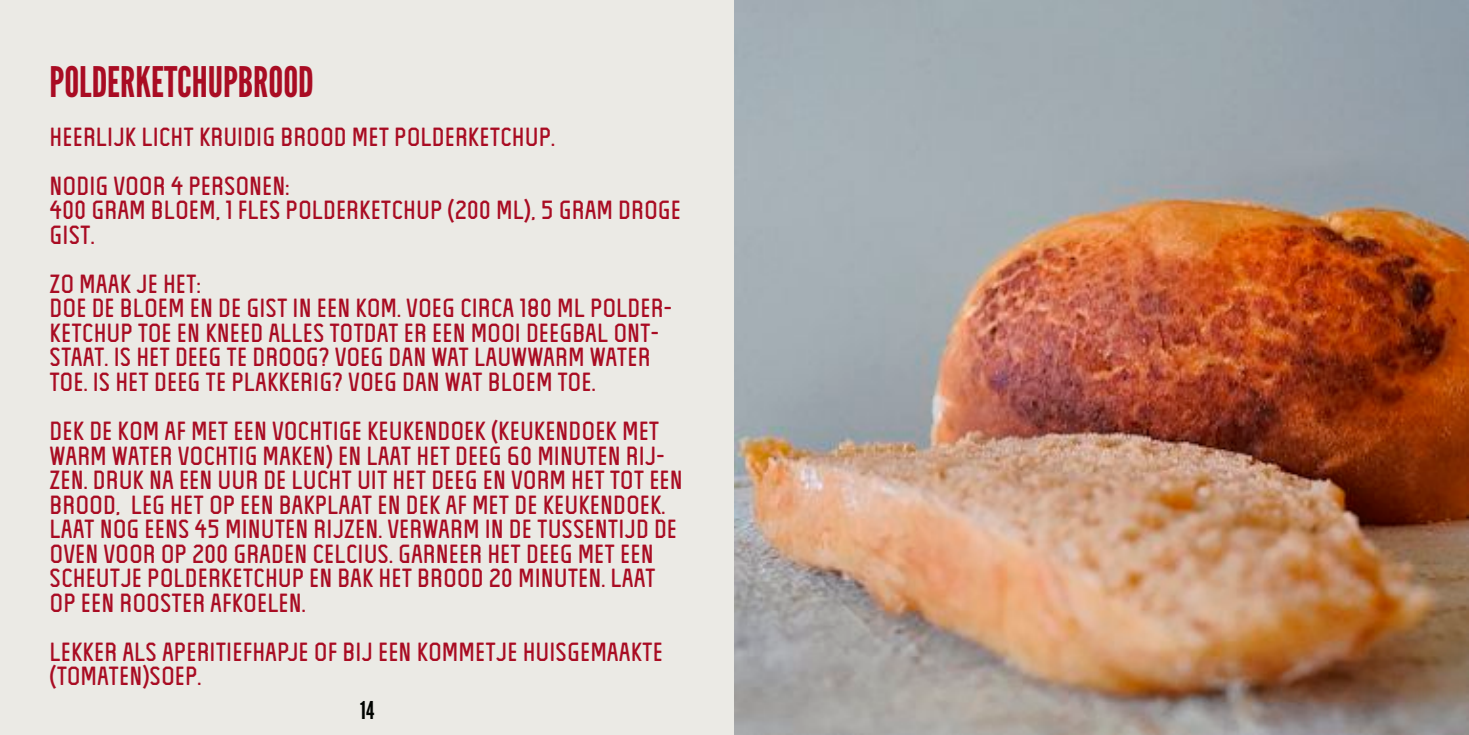
<style>
.page{position:relative;width:1469px;height:735px;background:#fff}
.page>*{position:absolute;margin:0;border:0;box-sizing:border-box;transform-origin:0 0}
.t1{font:42px "League Gothic";color:#a90c23}
.t2{font:26.25px/24.5px "Lisa";color:#a90c23}
.t3{font:24.5px "League Gothic";color:#000300}
.s1{font-family:"League Gothic"}
</style>
<div class="page">
<div style="left:0;top:1px;width:749px;height:733px;background:#ebeae5"></div>
<img style="left:734px;top:1px;width:734px;height:733px">
<h1 class="t1" style="left:50px;top:57px;width:266px">POLDERKETCHUPBROOD</h1>
<p class="t2" style="left:50px;top:112px;width:507px;line-height:49px">HEERLIJK LICHT KRUIDIG BROOD MET POLDERKETCHUP.<br>NODIG VOOR 4 PERSONEN:</p>
<p class="t2" style="left:50px;top:197px;width:633px">400 GRAM BLOEM, 1 FLES POLDERKETCHUP <span class="s1">(</span>200 ML<span class="s1">)</span>, 5 GRAM DROGE<br>GIST.</p>
<p class="t2" style="left:50px;top:271px;width:624px">ZO MAAK JE HET:<br>DOE DE BLOEM EN DE GIST IN EEN KOM. VOEG CIRCA 180 ML POLDER-KETCHUP TOE EN KNEED ALLES TOTDAT ER EEN MOOI DEEGBAL ONT-STAAT. IS HET DEEG TE DROOG? VOEG DAN WAT LAUWWARM WATER TOE. IS HET DEEG TE PLAKKERIG? VOEG DAN WAT BLOEM TOE.</p>
<p class="t2" style="left:50px;top:418px;width:635px">DEK DE KOM AF MET EEN VOCHTIGE KEUKENDOEK <span class="s1">(</span>KEUKENDOEK MET WARM WATER VOCHTIG MAKEN<span class="s1">)</span> EN LAAT HET DEEG 60 MINUTEN RIJ-ZEN. DRUK NA EEN UUR DE LUCHT UIT HET DEEG EN VORM HET TOT EEN BROOD, LEG HET OP EEN BAKPLAAT EN DEK AF MET DE KEUKENDOEK.<br>LAAT NOG EENS 45 MINUTEN RIJZEN. VERWARM IN DE TUSSENTIJD DE OVEN VOOR OP 200 GRADEN CELCIUS. GARNEER HET DEEG MET EEN SCHEUTJE POLDERKETCHUP EN BAK HET BROOD 20 MINUTEN. LAAT OP EEN ROOSTER AFKOELEN.</p>
<p class="t2" style="left:50px;top:638px;width:615px">LEKKER ALS APERITIEFHAPJE OF BIJ EEN KOMMETJE HUISGEMAAKTE <span class="s1">(</span>TOMATEN<span class="s1">)</span>SOEP.</p>
<p class="t3" style="left:360px;top:695px;width:15px">14</p>
</div>
